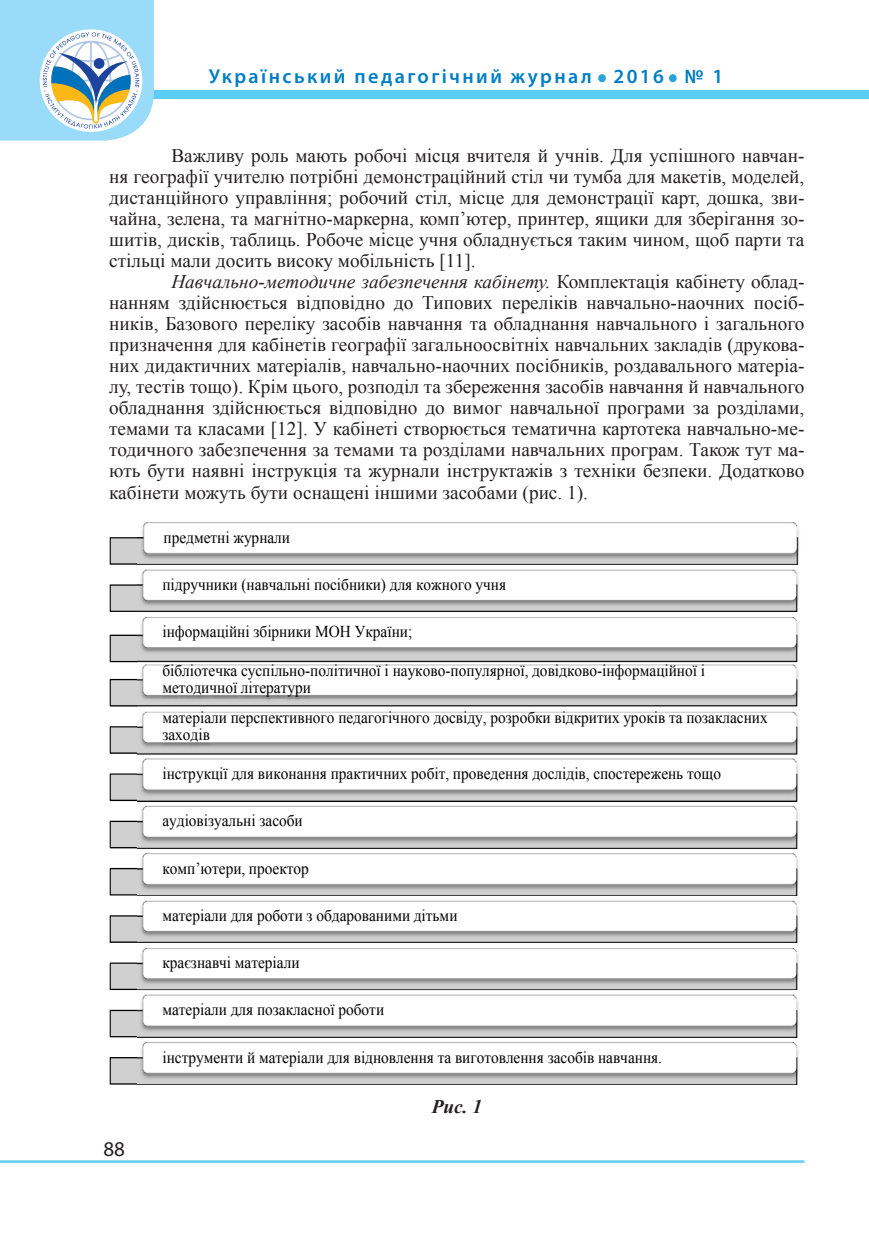
<style>
.page{position:relative;width:869px;height:1241px;background:#fff}
.page>*{position:absolute;margin:0;border:0;box-sizing:border-box;transform-origin:0 0}
.t1{font:600 50.4px "Myriad Pro";color:#2aa2db}
.t2{font:21px "Myriad Pro";color:#231f20}
.t3{font:600 20.12px "Myriad Pro";letter-spacing:.12em;color:#007ec5}
.Обычный_wrd_2{font:19.25px/21px "Times New Roman";color:#231f20;text-align:justify}
.Обычный_wrd_2-2{font:italic 700 19.25px "Times New Roman";color:#231f20}
.t4{font:16.62px/17.2px "Times New Roman";color:#000;scale:.93 1}
.s1{font-style:italic}
</style>
<div class="page">
<hr style="left:0;top:1159px;width:804px;height:3px;background:#6bcff6">
<div style="left:0;top:90px;width:868px;height:8px;background:#5accf5"></div>
<svg style="left:0;top:0;width:154px;height:141px"></svg>
<img style="left:109px;top:537px;width:687px;height:28px">
<svg style="left:110px;top:537px;width:28px;height:27px"></svg>
<img style="left:138px;top:522px;width:661px;height:42px">
<svg style="left:110px;top:584px;width:27px;height:28px"></svg>
<img style="left:137px;top:569px;width:662px;height:83px">
<svg style="left:110px;top:634px;width:686px;height:28px"></svg>
<svg style="left:110px;top:678px;width:27px;height:28px"></svg>
<img style="left:137px;top:652px;width:662px;height:47px">
<svg style="left:110px;top:726px;width:27px;height:27px"></svg>
<img style="left:137px;top:699px;width:662px;height:56px">
<svg style="left:110px;top:773px;width:27px;height:27px"></svg>
<img style="left:137px;top:758px;width:662px;height:231px">
<svg style="left:110px;top:820px;width:686px;height:28px"></svg>
<svg style="left:110px;top:867px;width:686px;height:28px"></svg>
<img style="left:109px;top:914px;width:687px;height:28px">
<svg style="left:110px;top:915px;width:686px;height:27px"></svg>
<svg style="left:110px;top:962px;width:686px;height:27px"></svg>
<svg style="left:110px;top:1009px;width:27px;height:28px"></svg>
<img style="left:137px;top:994px;width:662px;height:90px">
<svg style="left:110px;top:1056px;width:686px;height:28px"></svg>
<p class="t3" style="left:208px;top:64px;width:384px">Український педагогічний журнал</p>
<h1 class="t1" style="left:595px;top:33px;width:13px">.</h1>
<p class="t3" style="left:613px;top:64px;width:52px">2016</p>
<h1 class="t1" style="left:666px;top:33px;width:13px">.</h1>
<p class="t3" style="left:684px;top:64px;width:40px">№ 1</p>
<p class="Обычный_wrd_2" style="left:109px;top:145px;width:696px;text-indent:62px">Важливу роль мають робочі місця вчителя й учнів. Для успішного навчан&shy;ня географії учителю потрібні демонстраційний стіл чи тумба для макетів, моделей, дистанційного управління; робочий стіл, місце для демонстрації карт, дошка, зви&shy;чайна, зелена, та магнітно-маркерна, компʼютер, принтер, ящики для зберігання зо&shy;шитів, дисків, таблиць. Робоче місце учня обладнується таким чином, щоб парти та стільці мали досить високу мобільність [11].</p>
<p class="Обычный_wrd_2" style="left:109px;top:271px;width:696px;text-indent:62px"><span class="s1">Навчально-методичне забезпечення кабінету.</span> Комплектація кабінету облад&shy;нанням здійснюється відповідно до Типових переліків навчально-наочних посіб&shy;ників, Базового переліку засобів навчання та обладнання навчального і загального призначення для кабінетів географії загальноосвітніх навчальних закладів (друкова&shy;них дидактичних матеріалів, навчально-наочних посібників, роздавального матеріа&shy;лу, тестів тощо). Крім цього, розподіл та збереження засобів навчання й навчального обладнання здійснюється відповідно до вимог навчальної програми за розділами, темами та класами [12]. У кабінеті створюється тематична картотека навчально-ме&shy;тодичного забезпечення за темами та розділами навчальних програм. Також тут ма&shy;ють бути наявні інструкція та журнали інструктажів з техніки безпеки. Додатково кабінети можуть бути оснащені іншими засобами (рис. 1).</p>
<p class="t4" style="left:163px;top:528px;width:137px">предметні журнали</p>
<p class="t4" style="left:162px;top:575px;width:371px">підручники (навчальні посібники) для кожного учня</p>
<p class="t4" style="left:162px;top:622px;width:270px">інформаційні збірники МОН України;</p>
<p class="t4" style="left:162px;top:661px;width:584px">бібліотечка суспільно-політичної і науково-популярної, довідково-інформаційної і методичної літератури</p>
<p class="t4" style="left:162px;top:708px;width:652px">матеріали перспективного педагогічного досвіду, розробки відкритих уроків та позакласних заходів</p>
<p class="t4" style="left:162px;top:764px;width:602px">інструкції для виконання практичних робіт, проведення дослідів, спостережень тощо</p>
<p class="t4" style="left:162px;top:811px;width:152px">аудіовізуальні засоби</p>
<p class="t4" style="left:162px;top:859px;width:159px">компʼютери, проектор</p>
<p class="t4" style="left:162px;top:906px;width:319px">матеріали для роботи з обдарованими дітьми</p>
<p class="t4" style="left:162px;top:953px;width:149px">краєзнавчі матеріали</p>
<p class="t4" style="left:162px;top:1000px;width:240px">матеріали для позакласної роботи</p>
<p class="t4" style="left:162px;top:1047px;width:538px">інструменти й матеріали для відновлення та виготовлення засобів навчання.</p>
<p class="Обычный_wrd_2-2" style="left:431px;top:1093px;width:52px">Рис. 1</p>
<p class="t2" style="left:103px;top:1135px;width:23px">88</p>
</div>
